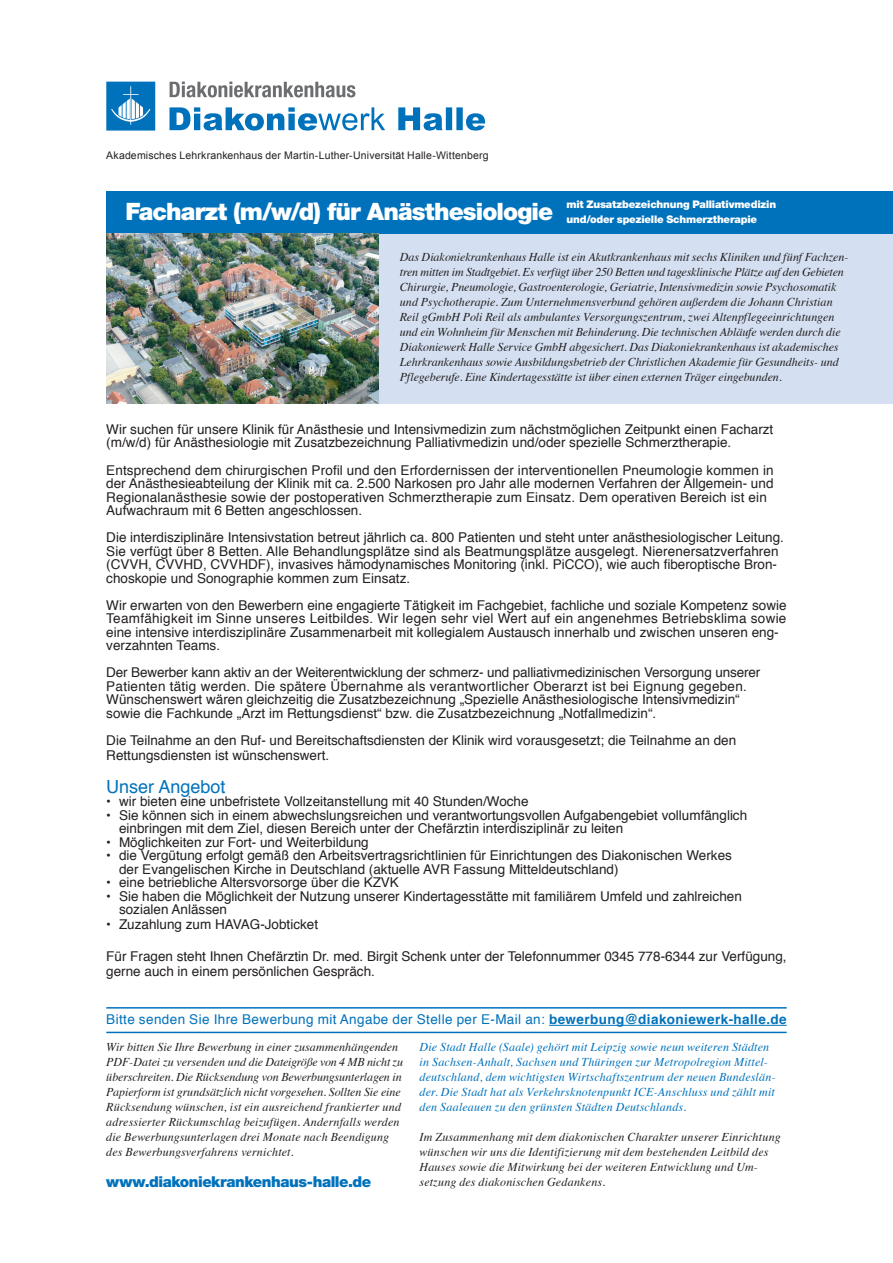
<style>
.page{position:relative;width:893px;height:1263px;background:#fff}
.page>*{position:absolute;margin:0;border:0;box-sizing:border-box;transform-origin:0 0}
.t1{font:900 24px "Helvetica Neue";letter-spacing:-.035em;color:#fff}
.t2{font:18px "Helvetica";color:#0072bc}
.t3{font:900 15px "Helvetica Neue";letter-spacing:-.03em;color:#0072bc}
.t4{font:13.5px/13.5px "Helvetica";color:#231f20}
.t5{font:13.5px "Helvetica";letter-spacing:.03em;color:#0072bc}
.t6{font:italic 12px/15px "Times";color:#231f20}
.t7{font:italic 12px/15px "Times";letter-spacing:.015em;color:#0072bc}
.t8{font:10.5px "Arial";letter-spacing:.015em;color:#231f20}
.t9{font:900 10.5px/15px "Helvetica Neue";letter-spacing:-.015em;color:#fff}
.s1{font-weight:700}
</style>
<div class="page">
<div style="left:378px;top:234px;width:515px;height:170px;background:#d4e0f1"></div>
<div style="left:106px;top:191px;width:787px;height:43px;background:#0072bc"></div>
<img style="left:106px;top:234px;width:272px;height:170px">
<svg style="left:169px;top:107px;width:316px;height:24px"></svg>
<svg style="left:106px;top:82px;width:49px;height:49px;background:#2d8ac7"></svg>
<svg style="left:170px;top:82px;width:185px;height:16px"></svg>
<hr style="left:106px;top:1007px;width:681px;height:1px;background:#0072bc">
<hr style="left:549px;top:1025px;width:238px;height:1px;background:#0072bc">
<hr style="left:106px;top:1032px;width:681px;height:1px;background:#0072bc">
<p class="t8" style="left:106px;top:148px;width:384px">Akademisches Lehrkrankenhaus der Martin-Luther-Universität Halle-Wittenberg</p>
<h1 class="t1" style="left:125px;top:197px;width:429px">Facharzt (m/w/d) für Anästhesiologie</h1>
<p class="t9" style="left:566px;top:196px;width:211px">mit Zusatzbezeichnung Palliativmedizin und/oder spezielle Schmerztherapie</p>
<p class="t6" style="left:400px;top:248px;width:450px">Das Diakoniekrankenhaus Halle ist ein Akutkrankenhaus mit sechs Kliniken und fünf Fachzen&shy;tren mitten im Stadtgebiet. Es verfügt über 250 Betten und tagesklinische Plätze auf den Gebieten Chirurgie, Pneumologie, Gastroenterologie, Geriatrie, Intensivmedizin sowie Psychosomatik und Psychotherapie. Zum Unternehmensverbund gehören außerdem die Johann Christian Reil gGmbH Poli Reil als ambulantes Versorgungszentrum, zwei Altenpflegeeinrichtungen und ein Wohnheim für Menschen mit Behinderung. Die technischen Abläufe werden durch die Diakoniewerk Halle Service GmbH abgesichert. Das Diakoniekrankenhaus ist akademisches Lehrkrankenhaus sowie Ausbildungsbetrieb der Christlichen Akademie für Gesundheits- und Pflegeberufe. Eine Kindertagesstätte ist über einen externen Träger eingebunden.</p>
<p class="t4" style="left:106px;top:423px;width:669px">Wir suchen für unsere Klinik für Anästhesie und Intensivmedizin zum nächstmöglichen Zeitpunkt einen Facharzt (m/w/d) für Anästhesiologie mit Zusatzbezeichnung Palliativmedizin und/oder spezielle Schmerztherapie.</p>
<p class="t4" style="left:106px;top:463px;width:669px">Entsprechend dem chirurgischen Profil und den Erfordernissen der interventionellen Pneumologie kommen in der Anästhesieabteilung der Klinik mit ca. 2.500 Narkosen pro Jahr alle modernen Verfahren der Allgemein- und Regionalanästhesie sowie der postoperativen Schmerztherapie zum Einsatz. Dem operativen Bereich ist ein Aufwachraum mit 6 Betten angeschlossen.</p>
<p class="t4" style="left:106px;top:531px;width:679px">Die interdisziplinäre Intensivstation betreut jährlich ca. 800 Patienten und steht unter anästhesiologischer Leitung.<br>Sie verfügt über 8 Betten. Alle Behandlungsplätze sind als Beatmungsplätze ausgelegt. Nierenersatzverfahren (CVVH, CVVHD, CVVHDF), invasives hämodynamisches Monitoring (inkl. PiCCO), wie auch fiberoptische Bron&shy;choskopie und Sonographie kommen zum Einsatz.</p>
<p class="t4" style="left:106px;top:598px;width:682px">Wir erwarten von den Bewerbern eine engagierte Tätigkeit im Fachgebiet, fachliche und soziale Kompetenz sowie Teamfähigkeit im Sinne unseres Leitbildes. Wir legen sehr viel Wert auf ein angenehmes Betriebsklima sowie eine intensive interdisziplinäre Zusammenarbeit mit kollegialem Austausch innerhalb und zwischen unseren eng&shy;verzahnten Teams.</p>
<p class="t4" style="left:106px;top:666px;width:655px">Der Bewerber kann aktiv an der Weiterentwicklung der schmerz- und palliativmedizinischen Versorgung unserer Patienten tätig werden. Die spätere Übernahme als verantwortlicher Oberarzt ist bei Eignung gegeben.<br>Wünschenswert wären gleichzeitig die Zusatzbezeichnung „Spezielle Anästhesiologische Intensivmedizin“ sowie die Fachkunde „Arzt im Rettungsdienst“ bzw. die Zusatzbezeichnung „Notfallmedizin“.</p>
<p class="t4" style="left:106px;top:733px;width:631px;line-height:15px">Die Teilnahme an den Ruf- und Bereitschaftsdiensten der Klinik wird vorausgesetzt; die Teilnahme an den<br>Rettungsdiensten ist wünschenswert.</p>
<h2 class="t2" style="left:106px;top:772px;width:121px">Unser Angebot</h2>
<p class="t4" style="left:106px;top:795px;width:424px">• wir bieten eine unbefristete Vollzeitanstellung mit 40 Stunden/Woche</p>
<p class="t4" style="left:119px;top:808px;width:630px;text-indent:-13px">• Sie können sich in einem abwechslungsreichen und verantwortungsvollen Aufgabengebiet vollumfänglich einbringen mit dem Ziel, diesen Bereich unter der Chefärztin interdisziplinär zu leiten</p>
<p class="t4" style="left:106px;top:835px;width:264px">• Möglichkeiten zur Fort- und Weiterbildung</p>
<p class="t4" style="left:119px;top:849px;width:614px;text-indent:-13px">• die Vergütung erfolgt gemäß den Arbeitsvertragsrichtlinien für Einrichtungen des Diakonischen Werkes der Evangelischen Kirche in Deutschland (aktuelle AVR Fassung Mitteldeutschland)</p>
<p class="t4" style="left:106px;top:876px;width:294px">• eine betriebliche Altersvorsorge über die KZVK</p>
<p class="t4" style="left:119px;top:889px;width:624px;text-indent:-13px">• Sie haben die Möglichkeit der Nutzung unserer Kindertagesstätte mit familiärem Umfeld und zahlreichen sozialen Anlässen</p>
<p class="t4" style="left:106px;top:918px;width:213px">• Zuzahlung zum HAVAG-Jobticket</p>
<p class="t4" style="left:106px;top:949px;width:682px;line-height:15px">Für Fragen steht Ihnen Chefärztin Dr. med. Birgit Schenk unter der Telefonnummer 0345 778-6344 zur Verfügung, gerne auch in einem persönlichen Gespräch.</p>
<p class="t5" style="left:106px;top:1009px;width:682px">Bitte senden Sie Ihre Bewerbung mit Angabe der Stelle per E-Mail an: <span class="s1">bewerbung@diakoniewerk-halle.de</span></p>
<p class="t6" style="left:106px;top:1038px;width:298px">Wir bitten Sie Ihre Bewerbung in einer zusammenhängenden PDF-Datei zu versenden und die Dateigröße von 4 MB nicht zu überschreiten. Die Rücksendung von Bewerbungsunterlagen in Papierform ist grundsätzlich nicht vorgesehen. Sollten Sie eine Rücksendung wünschen, ist ein ausreichend frankierter und adressierter Rückumschlag beizufügen. Andernfalls werden die Bewerbungsunterlagen drei Monate nach Beendigung des Bewerbungsverfahrens vernichtet.</p>
<p class="t3" style="left:106px;top:1172px;width:266px">www.diakoniekrankenhaus-halle.de</p>
<p class="t7" style="left:420px;top:1038px;width:358px">Die Stadt Halle (Saale) gehört mit Leipzig sowie neun weiteren Städten in Sachsen-Anhalt, Sachsen und Thüringen zur Metropolregion Mittel&shy;deutschland, dem wichtigsten Wirtschaftszentrum der neuen Bundeslän&shy;der. Die Stadt hat als Verkehrsknotenpunkt ICE-Anschluss und zählt mit den Saaleauen zu den grünsten Städten Deutschlands.</p>
<p class="t6" style="left:420px;top:1128px;width:363px">Im Zusammenhang mit dem diakonischen Charakter unserer Einrichtung wünschen wir uns die Identifizierung mit dem bestehenden Leitbild des Hauses sowie die Mitwirkung bei der weiteren Entwicklung und Um&shy;setzung des diakonischen Gedankens.</p>
</div>
